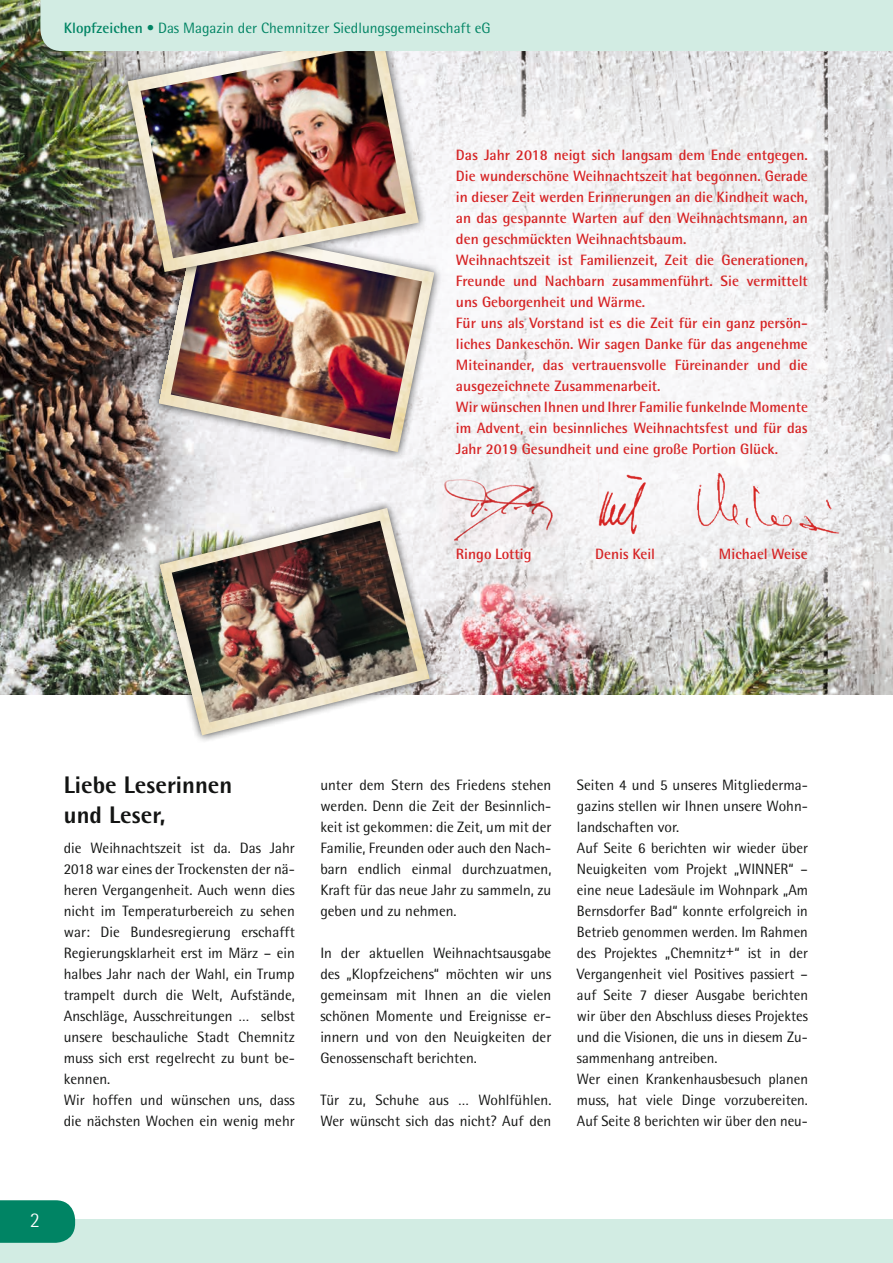
<style>
.page{position:relative;width:893px;height:1263px;background:#fff}
.page>*{position:absolute;margin:0;border:0;box-sizing:border-box;transform-origin:0 0}
.t1{font:800 24px/30px "Rotis Semi Sans";color:#131413}
.t2{font:300 21px "Rotis Semi Sans";color:#fff}
.t3{font:15px/21px "Rotis Semi Sans";color:#131413}
.t4{font:700 15px/21px "Rotis Semi Sans";color:#d62425}
.t5{font:15px "Rotis Semi Sans";color:#008464}
.s1{font-weight:700}
</style>
<div class="page">
<img style="left:0;top:0;width:893px;height:694px">
<svg style="left:357px;top:51px;width:536px;height:587px;fill:#f1f1f2"></svg>
<img style="left:437px;top:477px;width:126px;height:73px">
<div style="left:150px;top:216px;width:292px;height:244px;background:#131413;opacity:.75"></div>
<img style="left:158px;top:224px;width:276px;height:228px">
<img style="left:171px;top:281px;width:251px;height:158px">
<div style="left:152px;top:500px;width:285px;height:243px;background:#131413;opacity:.75"></div>
<img style="left:160px;top:508px;width:270px;height:227px">
<img style="left:172px;top:521px;width:245px;height:201px">
<div style="left:119px;top:23px;width:308px;height:258px;background:#131413;opacity:.75"></div>
<img style="left:128px;top:51px;width:291px;height:221px">
<img style="left:141px;top:51px;width:265px;height:207px">
<img style="left:681px;top:461px;width:185px;height:85px">
<img style="left:581px;top:465px;width:81px;height:81px">
<div style="left:40px;top:0;width:853px;height:51px;background:#d2ece3"></div>
<div style="left:0;top:1219px;width:893px;height:44px;background:#d2ece3"></div>
<svg style="left:0;top:1200px;width:75px;height:43px;background:#0d8a6c"></svg>
<p class="t5" style="left:64px;top:19px;width:428px"><span class="s1">Klopfzeichen</span> • Das Magazin der Chemnitzer Siedlungsgemeinschaft eG</p>
<p class="t4" style="left:456px;top:144px;width:353px">Das Jahr 2018 neigt sich langsam dem Ende entgegen.<br>Die wunderschöne Weihnachtszeit hat begonnen. Gerade in dieser Zeit werden Erinnerungen an die Kindheit wach, an das gespannte Warten auf den Weihnachtsmann, an den geschmückten Weihnachtsbaum.<br>Weihnachtszeit ist Familienzeit, Zeit die Generationen, Freunde und Nachbarn zusammenführt. Sie vermittelt uns Geborgenheit und Wärme.<br>Für uns als Vorstand ist es die Zeit für ein ganz persön&shy;liches Dankeschön. Wir sagen Danke für das angenehme Miteinander, das vertrauensvolle Füreinander und die ausgezeichnete Zusammenarbeit.<br>Wir wünschen Ihnen und Ihrer Familie funkelnde Momente im Advent, ein besinnliches Weihnachtsfest und für das Jahr 2019 Gesundheit und eine große Portion Glück.</p>
<p class="t4" style="left:456px;top:543px;width:77px">Ringo Lottig</p>
<p class="t4" style="left:595px;top:543px;width:61px">Denis Keil</p>
<p class="t4" style="left:719px;top:543px;width:90px">Michael Weise</p>
<h1 class="t1" style="left:64px;top:769px;width:170px">Liebe Leserinnen und Leser,</h1>
<p class="t3" style="left:64px;top:837px;width:233px">die Weihnachtszeit ist da. Das Jahr 2018 war eines der Trockensten der nä&shy;heren Vergangenheit. Auch wenn dies nicht im Temperaturbereich zu sehen war: Die Bundesregierung erschafft Regierungsklarheit erst im März – ein halbes Jahr nach der Wahl, ein Trump trampelt durch die Welt, Aufstände, Anschläge, Ausschreitungen … selbst unsere beschauliche Stadt Chemnitz muss sich erst regelrecht zu bunt be&shy;kennen.<br>Wir hoffen und wünschen uns, dass die nächsten Wochen ein wenig mehr</p>
<p class="t3" style="left:320px;top:774px;width:233px;text-align:justify">unter dem Stern des Friedens stehen werden. Denn die Zeit der Besinnlich&shy;keit ist gekommen: die Zeit, um mit der Familie, Freunden oder auch den Nach&shy;barn endlich einmal durchzuatmen, Kraft für das neue Jahr zu sammeln, zu geben und zu nehmen.</p>
<p class="t3" style="left:320px;top:942px;width:233px;text-align:justify">In der aktuellen Weihnachtsausgabe des „Klopfzeichens“ möchten wir uns gemeinsam mit Ihnen an die vielen schönen Momente und Ereignisse er&shy;innern und von den Neuigkeiten der Genossenschaft berichten.</p>
<p class="t3" style="left:320px;top:1089px;width:233px">Tür zu, Schuhe aus … Wohlfühlen.<br>Wer wünscht sich das nicht? Auf den</p>
<p class="t3" style="left:577px;top:774px;width:233px">Seiten 4 und 5 unseres Mitgliederma&shy;gazins stellen wir Ihnen unsere Wohn&shy;landschaften vor.<br>Auf Seite 6 berichten wir wieder über Neuigkeiten vom Projekt „WINNER“ – eine neue Ladesäule im Wohnpark „Am Bernsdorfer Bad“ konnte erfolgreich in Betrieb genommen werden. Im Rahmen des Projektes „Chemnitz+“ ist in der Vergangenheit viel Positives passiert – auf Seite 7 dieser Ausgabe berichten wir über den Abschluss dieses Projektes und die Visionen, die uns in diesem Zu&shy;sammenhang antreiben.<br>Wer einen Krankenhausbesuch planen muss, hat viele Dinge vorzubereiten.<br>Auf Seite 8 berichten wir über den neu-</p>
<h2 class="t2" style="left:30px;top:1208px;width:12px">2</h2>
</div>
